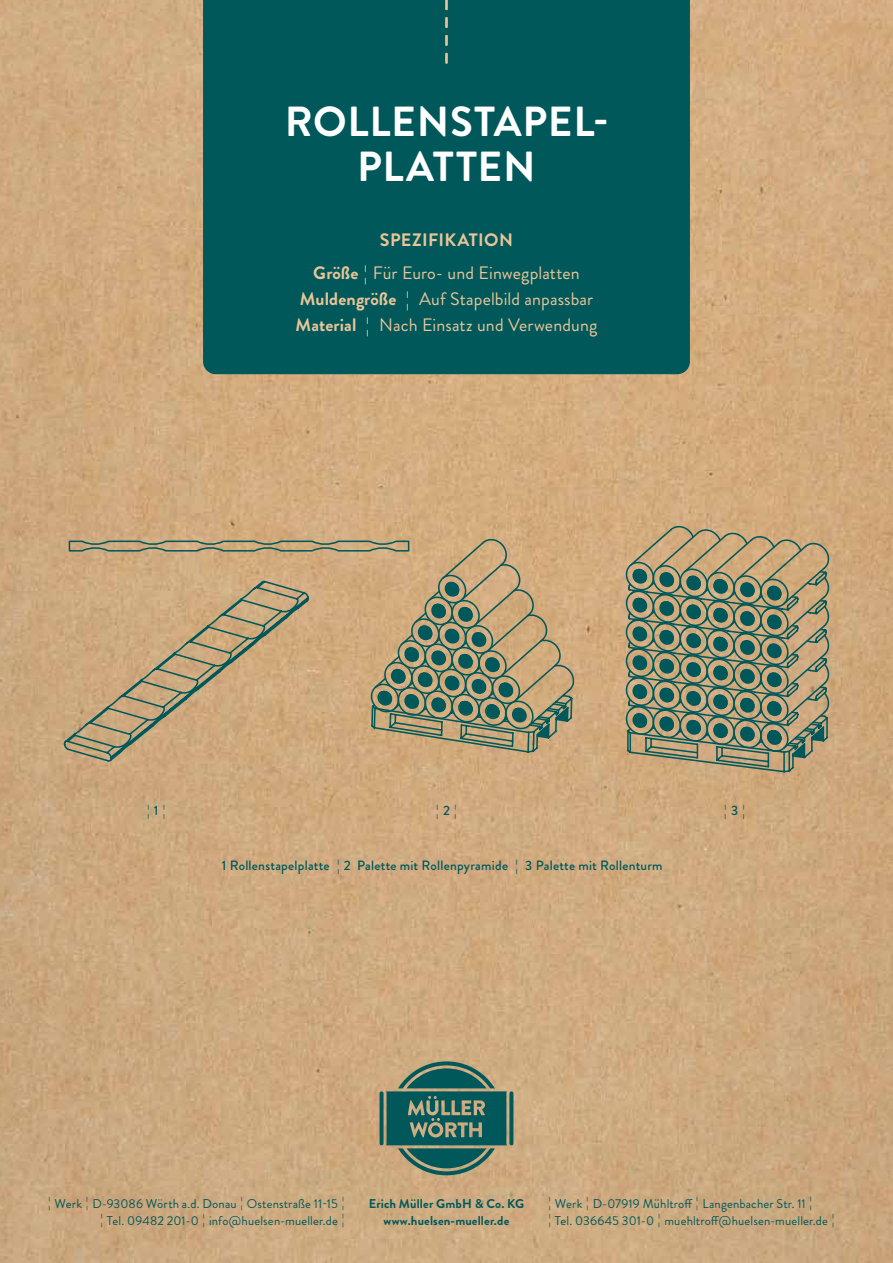
<style>
.page{position:relative;width:893px;height:1263px;background:#fff}
.page>*{position:absolute;margin:0;border:0;box-sizing:border-box;transform-origin:0 0}
.t1{font:700 42px/45px "Brandon Grotesque";letter-spacing:.02em;color:#fff;text-align:center}
.t2{font:18px/32.5px "Brandon Grotesque";letter-spacing:.005em;color:#e9c597;text-align:center}
.t3{font:500 13.5px "Brandon Grotesque";letter-spacing:.015em;color:#00585a}
.t4{font:12.75px/16.5px "Brandon Grotesque";letter-spacing:.01em;color:#00585a}
.t5{font:700 12.75px/16.5px "Brandon Grotesque";letter-spacing:.01em;color:#00585a;text-align:center}
.s1{font-weight:700}
</style>
<div class="page">
<img style="left:0;top:0;width:893px;height:1263px">
<svg style="left:380px;top:1061px;width:133px;height:114px;background:#567a6a"></svg>
<div style="left:203px;top:0;width:487px;height:374px;background:#00585a"></div>
<svg style="left:445px;top:53px;width:3px;height:11px"></svg>
<svg style="left:445px;top:35px;width:3px;height:11px"></svg>
<svg style="left:445px;top:17px;width:3px;height:11px"></svg>
<svg style="left:445px;top:0;width:3px;height:10px"></svg>
<svg style="left:64px;top:540px;width:434px;height:223px;background:#c3a57c"></svg>
<svg style="left:370px;top:537px;width:205px;height:217px;background:#a79a76"></svg>
<svg style="left:623px;top:526px;width:206px;height:246px;background:#909072"></svg>
<h1 class="t1" style="left:285px;top:99px;width:321px">ROLLENSTAPEL-<br>PLATTEN</h1>
<h2 class="t2" style="left:313px;top:224px;width:268px"><span class="s1">SPEZIFIKATION<br>Größe ¦</span> Für Euro- und Einwegplatten</h2>
<h2 class="t2" style="left:296px;top:286px;width:303px;line-height:26.1px;text-align:left"><span class="s1">Muldengröße ¦</span> Auf Stapelbild anpassbar<br><span class="s1">Material ¦</span> Nach Einsatz und Verwendung</h2>
<p class="t3" style="left:146px;top:801px;width:22px">¦ 1 ¦</p>
<p class="t3" style="left:435px;top:801px;width:24px">¦ 2 ¦</p>
<p class="t3" style="left:723px;top:801px;width:24px">¦ 3 ¦</p>
<p class="t3" style="left:222px;top:856px;width:442px">1 Rollenstapelplatte ¦ 2 Palette mit Rollenpyramide ¦ 3 Palette mit Rollenturm</p>
<p class="t4" style="left:47px;top:1196px;width:300px;text-align:right">¦ Werk ¦ D-93086 Wörth a.d. Donau ¦ Ostenstraße 11-15 ¦ ¦ Tel. 09482 201-0 ¦ info@huelsen-mueller.de ¦</p>
<p class="t5" style="left:369px;top:1196px;width:157px">Erich Müller GmbH &amp; Co. KG www.huelsen-mueller.de</p>
<p class="t4" style="left:547px;top:1196px;width:290px">¦ Werk ¦ D-07919 Mühltroff ¦ Langenbacher Str. 11 ¦<br>¦ Tel. 036645 301-0 ¦ muehltroff@huelsen-mueller.de ¦</p>
</div>
